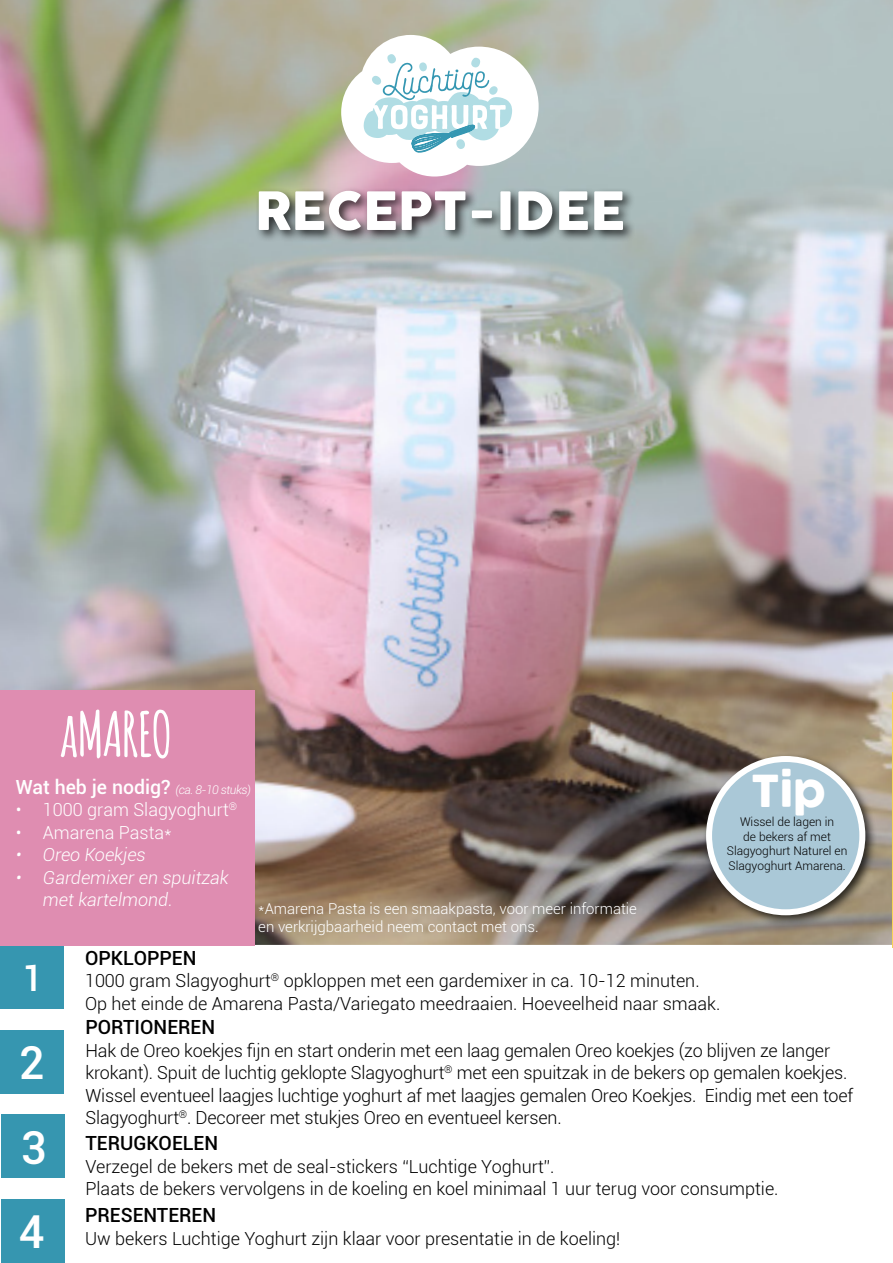
<style>
.page{position:relative;width:893px;height:1263px;background:#fff}
.page>*{position:absolute;margin:0;border:0;box-sizing:border-box;transform-origin:0 0}
.t1{font:700 60.9px "Amatic";color:#fff}
.t2{font:52.05px "Cocogoose";color:#fff}
.t3{font:500 45.45px/84.4px "Roboto";color:#fff}
.t4{font:43.05px "Cocogoose";color:#fff}
.t5{font:500 36px "Roboto";color:#fff}
.t6{font:500 19.5px "Roboto";color:#000}
.t7{font:500 19.5px "Roboto";color:#fff}
.t8{font:300 18px/22.5px "Roboto";letter-spacing:-.01em;color:#000}
.t9{font:italic 300 18px/22.5px "Roboto";color:#fff}
.t10{font:300 18px "Roboto";color:#fff}
.t11{font:300 15px/18px "Roboto";color:#fff}
.t12{font:300 12px/14.4px "Roboto";color:#000;text-align:center}
.s1{font-weight:300;font-style:italic;font-size:12px}
</style>
<div class="page">
<img style="left:0;top:0;width:893px;height:945px">
<div style="left:0;top:945px;width:64px;height:64px;background:#3696b0"></div>
<div style="left:1px;top:1114px;width:64px;height:64px;background:#3696b0"></div>
<div style="left:1px;top:1199px;width:64px;height:64px;background:#3696b0"></div>
<div style="left:255px;top:187px;width:381px;height:57px;background:#000;opacity:.75"></div>
<svg style="left:341px;top:35px;width:198px;height:142px"></svg>
<div style="left:0;top:1030px;width:64px;height:64px;background:#3696b0"></div>
<div style="left:702px;top:752px;width:175px;height:176px;background:#000;opacity:.75"></div>
<div style="left:709px;top:759px;width:153px;height:153px;background:#aac8d7;border-radius:50%"></div>
<div style="left:706px;top:756px;width:159px;height:159px;border:6px solid #fff;border-radius:50%"></div>
<hr style="left:892px;top:692px;width:1px;height:255px;background:#f7d455">
<div style="left:0;top:690px;width:254px;height:255px;background:#df8db1"></div>
<h2 class="t2" style="left:255px;top:175px;width:372px">RECEPT-IDEE</h2>
<h1 class="t1" style="left:60px;top:691px;width:113px">aMAREO</h1>
<p class="t7" style="left:16px;top:773px;width:237px">Wat heb je nodig? <span class="s1">(ca. 8-10 stuks)</span></p>
<p class="t10" style="left:16px;top:797px;width:223px">• 1000 gram Slagyoghurt<sup>®</sup></p>
<p class="t10" style="left:16px;top:820px;width:157px">• Amarena Pasta*</p>
<p class="t9" style="left:16px;top:843px;width:131px">• Oreo Koekjes</p>
<p class="t9" style="left:43px;top:865px;width:187px;text-indent:-27px">• Gardemixer en spuitzak met kartelmond.</p>
<p class="t11" style="left:258px;top:899px;width:380px">*Amarena Pasta is een smaakpasta, voor meer informatie en verkrijgbaarheid neem contact met ons.</p>
<h3 class="t5" style="left:22px;top:953px;width:22px">1</h3>
<p class="t6" style="left:85px;top:944px;width:113px">OPKLOPPEN</p>
<p class="t8" style="left:85px;top:969px;width:637px">1000 gram Slagyoghurt<sup>®</sup> opkloppen met een gardemixer in ca. 10-12 minuten.<br>Op het einde de Amarena Pasta/Variegato meedraaien. Hoeveelheid naar smaak.</p>
<h3 class="t4" style="left:751px;top:762px;width:77px">Tip</h3>
<p class="t12" style="left:727px;top:814px;width:122px">Wissel de lagen in<br>de bekers af met<br>Slagyoghurt Naturel en<br>Slagyoghurt Amarena.</p>
<h3 class="t3" style="left:19px;top:1019px;width:27px">2</h3>
<h3 class="t3" style="left:19px;top:1103px;width:29px">3<br>4</h3>
<p class="t6" style="left:85px;top:1013px;width:131px">PORTIONEREN</p>
<p class="t8" style="left:85px;top:1038px;width:769px">Hak de Oreo koekjes fijn en start onderin met een laag gemalen Oreo koekjes (zo blijven ze langer krokant). Spuit de luchtig geklopte Slagyoghurt<sup>®</sup> met een spuitzak in de bekers op gemalen koekjes.<br>Wissel eventueel laagjes luchtige yoghurt af met laagjes gemalen Oreo Koekjes. Eindig met een toef Slagyoghurt<sup>®</sup>. Decoreer met stukjes Oreo en eventueel kersen.</p>
<p class="t6" style="left:85px;top:1129px;width:134px">TERUGKOELEN</p>
<p class="t8" style="left:85px;top:1154px;width:695px">Verzegel de bekers met de seal-stickers “Luchtige Yoghurt”.<br>Plaats de bekers vervolgens in de koeling en koel minimaal 1 uur terug voor consumptie.</p>
<p class="t6" style="left:85px;top:1202px;width:133px">PRESENTEREN</p>
<p class="t8" style="left:85px;top:1226px;width:537px">Uw bekers Luchtige Yoghurt zijn klaar voor presentatie in de koeling!</p>
</div>
